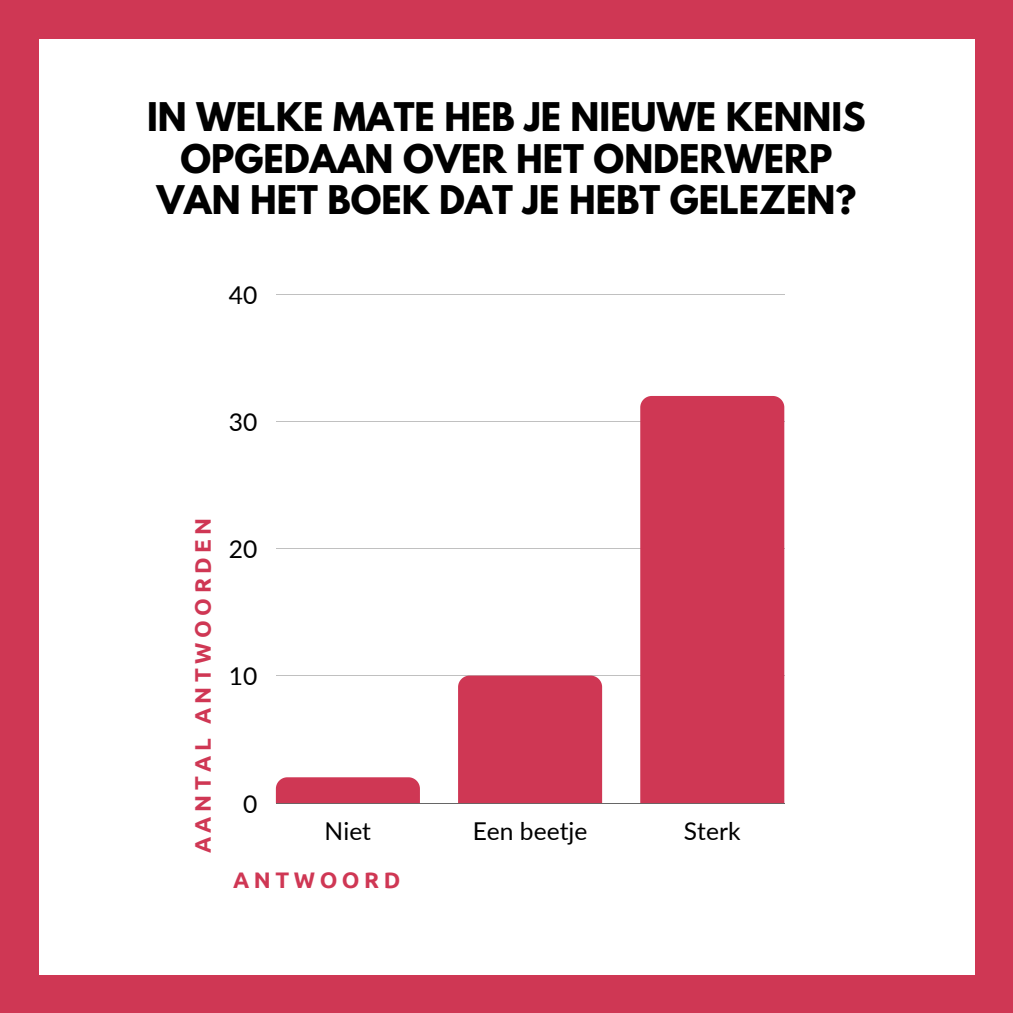
<style>
.page{position:relative;width:1013px;height:1013px;background:#fff}
.page>*{position:absolute;margin:0;border:0;box-sizing:border-box;transform-origin:0 0}
.t1{font:700 35px/41.2px "League Spartan";color:#000;text-align:center}
.t2{font:24.62px "Lato";color:#000}
.t3{font:700 22.5px "Ubuntu";letter-spacing:.2em;color:#cf3754}
</style>
<div class="page">
<div style="left:0;top:0;width:1012px;height:1012px;background:#cf3754"></div>
<div style="left:39px;top:39px;width:935px;height:935px;background:#fff"></div>
<hr style="left:276px;top:294px;width:508px;height:1px;background:#000">
<hr style="left:276px;top:421px;width:508px;height:1px;background:#000">
<hr style="left:276px;top:548px;width:508px;height:1px;background:#000">
<hr style="left:276px;top:675px;width:508px;height:1px;background:#000">
<hr style="left:276px;top:802px;width:508px;height:1px;background:#000">
<div style="left:276px;top:777px;width:144px;height:26px;background:#cf3754"></div>
<div style="left:458px;top:675px;width:144px;height:128px;background:#cf3754"></div>
<div style="left:640px;top:396px;width:144px;height:407px;background:#cf3754"></div>
<p class="t1" style="left:147px;top:101px;width:720px">IN WELKE MATE HEB JE NIEUWE KENNIS<br>OPGEDAAN OVER HET ONDERWERP<br>VAN HET BOEK DAT JE HEBT GELEZEN?</p>
<p class="t2" style="left:229px;top:280px;width:30px">40</p>
<p class="t2" style="left:229px;top:407px;width:30px">30</p>
<p class="t3" style="left:190px;top:853px;width:337px;rotate:-90deg">AANTAL ANTWOORDEN</p>
<p class="t2" style="left:229px;top:534px;width:30px">20</p>
<p class="t2" style="left:229px;top:661px;width:30px">10</p>
<p class="t2" style="left:243px;top:788px;width:16px">0</p>
<p class="t2" style="left:325px;top:815px;width:48px">Niet</p>
<p class="t2" style="left:473px;top:815px;width:116px">Een beetje</p>
<p class="t2" style="left:684px;top:815px;width:58px">Sterk</p>
<p class="t3" style="left:233px;top:867px;width:169px">ANTWOORD</p>
</div>
